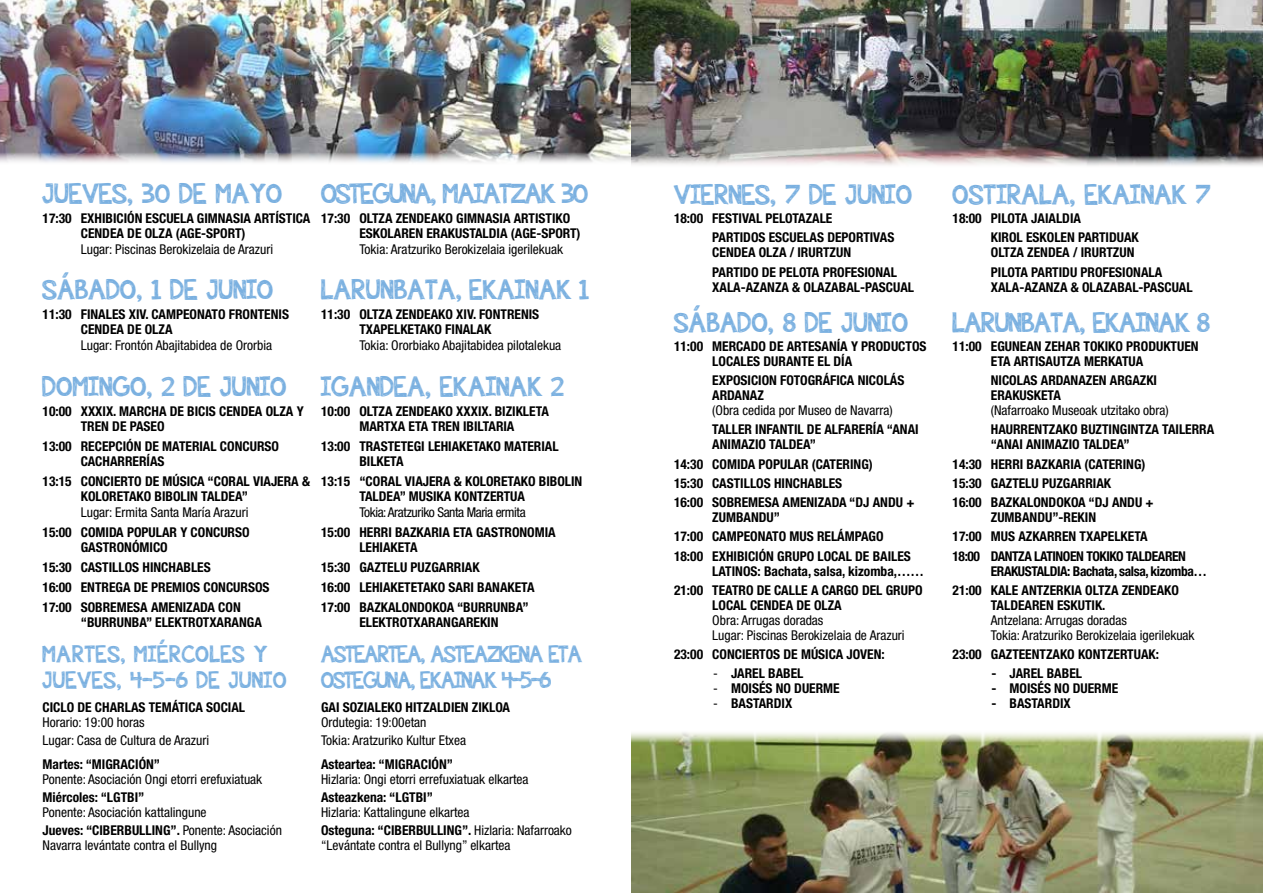
<style>
.page{position:relative;width:1263px;height:893px;background:#fff}
.page>*{position:absolute;margin:0;border:0;box-sizing:border-box;transform-origin:0 0}
.t1{font:28.5px "appleberry";color:#7ab0e0}
.t2{font:28.5px "appleberry";letter-spacing:-.05em;color:#7ab0e0}
.t3{font:28.5px "appleberry";letter-spacing:-.03em;color:#7ab0e0}
.t4{font:24px/25.5px "appleberry";letter-spacing:-.05em;color:#7ab0e0}
.t5{font:24px/25.5px "appleberry";letter-spacing:.02em;color:#7ab0e0}
.t6{font:700 condensed 13.5px/15px "Helvetica Neue LT Std";color:#000}
.t7{font:condensed 13.5px/18px "Helvetica Neue LT Std";color:#000}
.t8{font:700 condensed 13.5px/19.2px "Helvetica Neue LT Std";letter-spacing:-.03em;color:#000}
.t9{font:condensed 13.5px "Helvetica Neue LT Std";letter-spacing:-.03em;color:#000}
.s1{font-weight:700}
.s2{font-weight:400}
</style>
<div class="page">
<img style="left:631px;top:0;width:632px;height:166px">
<img style="left:0;top:0;width:631px;height:163px">
<img style="left:631px;top:732px;width:632px;height:161px">
<h1 class="t1" style="left:43px;top:174px;width:241px">JUEVES, 30 DE MAYO</h1>
<p class="t6" style="left:81px;top:211px;width:231px;text-indent:-38px">17:30 EXHIBICIÓN ESCUELA GIMNASIA ARTÍSTICA<br>CENDEA DE OLZA (AGE-SPORT)</p>
<p class="t7" style="left:81px;top:240px;width:194px">Lugar: Piscinas Berokizelaia de Arazuri</p>
<h1 class="t1" style="left:43px;top:270px;width:233px">SÁBADO, 1 DE JUNIO</h1>
<p class="t6" style="left:81px;top:307px;width:210px;text-indent:-38px">11:30 FINALES XIV. CAMPEONATO FRONTENIS<br>CENDEA DE OLZA</p>
<p class="t7" style="left:81px;top:336px;width:193px">Lugar: Frontón Abajitabidea de Ororbia</p>
<h1 class="t1" style="left:43px;top:367px;width:246px">DOMINGO, 2 DE JUNIO</h1>
<p class="t6" style="left:81px;top:403px;width:224px;text-indent:-38px">10:00 XXXIX. MARCHA DE BICIS CENDEA OLZA Y<br>TREN DE PASEO</p>
<p class="t6" style="left:81px;top:438px;width:200px;text-indent:-38px">13:00 RECEPCIÓN DE MATERIAL CONCURSO<br>CACHARRERÍAS</p>
<p class="t6" style="left:81px;top:473px;width:231px;text-indent:-38px">13:15 CONCIERTO DE MÚSICA “CORAL VIAJERA &amp;<br>KOLORETAKO BIBOLIN TALDEA”</p>
<p class="t7" style="left:81px;top:503px;width:169px">Lugar: Ermita Santa María Arazuri</p>
<p class="t6" style="left:81px;top:524px;width:170px;text-indent:-38px">15:00 COMIDA POPULAR Y CONCURSO<br>GASTRONÓMICO</p>
<p class="t6" style="left:43px;top:557px;width:229px;line-height:20.1px">15:30 CASTILLOS HINCHABLES<br>16:00 ENTREGA DE PREMIOS CONCURSOS<br>17:00 SOBREMESA AMENIZADA CON</p>
<p class="t6" style="left:81px;top:615px;width:183px">“BURRUNBA” ELEKTROTXARANGA</p>
<h2 class="t5" style="left:43px;top:641px;width:246px">MARTES, MIÉRCOLES Y<br>JUEVES, 4-5-6 DE JUNIO</h2>
<p class="t6" style="left:43px;top:700px;width:204px">CICLO DE CHARLAS TEMÁTICA SOCIAL</p>
<p class="t7" style="left:43px;top:713px;width:168px">Horario: 19:00 horas<br>Lugar: Casa de Cultura de Arazuri</p>
<p class="t6" style="left:43px;top:757px;width:119px">Martes: “MIGRACIÓN”</p>
<p class="t7" style="left:43px;top:771px;width:221px">Ponente: Asociación Ongi etorri erefuxiatuak</p>
<p class="t6" style="left:43px;top:790px;width:103px">Miércoles: “LGTBI”</p>
<p class="t7" style="left:43px;top:804px;width:241px">Ponente: Asociación kattalingune<br><span class="s1">Jueves: “CIBERBULLING”.</span> Ponente: Asociación</p>
<p class="t7" style="left:43px;top:837px;width:176px">Navarra levántate contra el Bullyng</p>
<h1 class="t2" style="left:321px;top:174px;width:269px">OSTEGUNA, MAIATZAK 30</h1>
<p class="t6" style="left:359px;top:211px;width:223px;text-indent:-38px">17:30 OLTZA ZENDEAKO GIMNASIA ARTISTIKO<br>ESKOLAREN ERAKUSTALDIA (AGE-SPORT)</p>
<p class="t7" style="left:359px;top:240px;width:205px">Tokia: Aratzuriko Berokizelaia igerilekuak</p>
<h1 class="t1" style="left:321px;top:270px;width:269px">LARUNBATA, EKAINAK 1</h1>
<p class="t6" style="left:359px;top:307px;width:181px;text-indent:-38px">11:30 OLTZA ZENDEAKO XIV. FONTRENIS<br>TXAPELKETAKO FINALAK</p>
<p class="t7" style="left:359px;top:336px;width:203px">Tokia: Ororbiako Abajitabidea pilotalekua</p>
<h1 class="t1" style="left:321px;top:367px;width:245px">IGANDEA, EKAINAK 2</h1>
<p class="t6" style="left:321px;top:403px;width:229px;text-align:center">10:00 OLTZA ZENDEAKO XXXIX. BIZIKLETA<br>MARTXA ETA TREN IBILTARIA</p>
<p class="t6" style="left:359px;top:438px;width:201px;text-indent:-38px">13:00 TRASTETEGI LEHIAKETAKO MATERIAL<br>BILKETA</p>
<p class="t6" style="left:359px;top:473px;width:224px;text-indent:-38px">13:15 “CORAL VIAJERA &amp; KOLORETAKO BIBOLIN<br>TALDEA” MUSIKA KONTZERTUA</p>
<p class="t9" style="left:359px;top:504px;width:168px">Tokia: Aratzuriko Santa Maria ermita</p>
<p class="t6" style="left:359px;top:524px;width:198px;text-indent:-38px">15:00 HERRI BAZKARIA ETA GASTRONOMIA<br>LEHIAKETA</p>
<p class="t6" style="left:321px;top:557px;width:215px;line-height:20.1px">15:30 GAZTELU PUZGARRIAK<br>16:00 LEHIAKETETAKO SARI BANAKETA<br>17:00 BAZKALONDOKOA “BURRUNBA”</p>
<p class="t6" style="left:359px;top:615px;width:141px">ELEKTROTXARANGAREKIN</p>
<h2 class="t4" style="left:321px;top:641px;width:263px">ASTEARTEA, ASTEAZKENA ETA<br>OSTEGUNA, EKAINAK 4-5-6</h2>
<p class="t6" style="left:321px;top:700px;width:191px">GAI SOZIALEKO HITZALDIEN ZIKLOA</p>
<p class="t7" style="left:321px;top:713px;width:147px">Ordutegia: 19:00etan<br>Tokia: Aratzuriko Kultur Etxea</p>
<p class="t6" style="left:321px;top:757px;width:133px">Asteartea: “MIGRACIÓN”</p>
<p class="t7" style="left:321px;top:771px;width:209px">Hizlaria: Ongi etorri errefuxiatuak elkartea</p>
<p class="t6" style="left:321px;top:790px;width:113px">Asteazkena: “LGTBI”</p>
<p class="t7" style="left:321px;top:804px;width:252px">Hizlaria: Kattalingune elkartea<br><span class="s1">Osteguna: “CIBERBULLING”.</span> Hizlaria: Nafarroako</p>
<p class="t7" style="left:321px;top:837px;width:191px">“Levántate contra el Bullyng” elkartea</p>
<h1 class="t1" style="left:674px;top:175px;width:240px">VIERNES, 7 DE JUNIO</h1>
<p class="t6" style="left:712px;top:209px;width:184px;line-height:19.2px;text-indent:-38px">18:00 FESTIVAL PELOTAZALE<br>PARTIDOS ESCUELAS DEPORTIVAS</p>
<p class="t6" style="left:712px;top:243px;width:186px;line-height:19.2px">CENDEA OLZA / IRURTZUN<br>PARTIDO DE PELOTA PROFESIONAL</p>
<p class="t6" style="left:712px;top:279px;width:203px">XALA-AZANZA &amp; OLAZABAL-PASCUAL</p>
<h1 class="t1" style="left:674px;top:303px;width:236px">SÁBADO, 8 DE JUNIO</h1>
<p class="t6" style="left:712px;top:338px;width:216px;text-indent:-38px">11:00 MERCADO DE ARTESANÍA Y PRODUCTOS<br>LOCALES DURANTE EL DÍA</p>
<p class="t6" style="left:712px;top:373px;width:194px">EXPOSICION FOTOGRÁFICA NICOLÁS<br>ARDANAZ</p>
<p class="t7" style="left:712px;top:401px;width:182px">(Obra cedida por Museo de Navarra)</p>
<p class="t6" style="left:712px;top:422px;width:208px">TALLER INFANTIL DE ALFARERÍA “ANAI<br>ANIMAZIO TALDEA”</p>
<p class="t6" style="left:674px;top:454px;width:242px;line-height:19.2px">14:30 COMIDA POPULAR (CATERING)<br>15:30 CASTILLOS HINCHABLES<br>16:00 SOBREMESA AMENIZADA “DJ ANDU +</p>
<p class="t6" style="left:674px;top:508px;width:238px;line-height:19.2px;text-indent:38px">ZUMBANDU”<br>17:00 CAMPEONATO MUS RELÁMPAGO<br>18:00 EXHIBICIÓN GRUPO LOCAL DE BAILES</p>
<p class="t6" style="left:674px;top:561px;width:252px;line-height:19.2px;text-align:right">LATINOS: Bachata, salsa, kizomba,……<br>21:00 TEATRO DE CALLE A CARGO DEL GRUPO</p>
<p class="t6" style="left:712px;top:597px;width:131px">LOCAL CENDEA DE OLZA</p>
<p class="t7" style="left:712px;top:613px;width:194px;line-height:15px">Obra: Arrugas doradas<br>Lugar: Piscinas Berokizelaia de Arazuri</p>
<p class="t6" style="left:674px;top:647px;width:212px">23:00 CONCIERTOS DE MÚSICA JOVEN:</p>
<p class="t6" style="left:713px;top:666px;width:92px"><span class="s2">-</span> JAREL BABEL</p>
<p class="t6" style="left:713px;top:681px;width:128px"><span class="s2">-</span> MOISÉS NO DUERME</p>
<p class="t6" style="left:713px;top:696px;width:81px"><span class="s2">-</span> BASTARDIX</p>
<h1 class="t1" style="left:952px;top:175px;width:260px">OSTIRALA, EKAINAK 7</h1>
<p class="t6" style="left:991px;top:209px;width:149px;line-height:19.2px;text-indent:-38px">18:00 PILOTA JAIALDIA<br>KIROL ESKOLEN PARTIDUAK</p>
<p class="t6" style="left:991px;top:243px;width:173px;line-height:19.2px">OLTZA ZENDEA / IRURTZUN<br>PILOTA PARTIDU PROFESIONALA</p>
<p class="t6" style="left:991px;top:279px;width:203px">XALA-AZANZA &amp; OLAZABAL-PASCUAL</p>
<h1 class="t3" style="left:952px;top:303px;width:259px">LARUNBATA, EKAINAK 8</h1>
<p class="t6" style="left:991px;top:338px;width:209px;text-indent:-38px">11:00 EGUNEAN ZEHAR TOKIKO PRODUKTUEN<br>ETA ARTISAUTZA MERKATUA</p>
<p class="t6" style="left:991px;top:373px;width:168px">NICOLAS ARDANAZEN ARGAZKI<br>ERAKUSKETA</p>
<p class="t7" style="left:991px;top:401px;width:179px">(Nafarroako Museoak utzitako obra)</p>
<p class="t6" style="left:991px;top:422px;width:225px">HAURRENTZAKO BUZTINGINTZA TAILERRA “ANAI ANIMAZIO TALDEA”</p>
<p class="t6" style="left:952px;top:454px;width:203px;line-height:19.2px">14:30 HERRI BAZKARIA (CATERING)<br>15:30 GAZTELU PUZGARRIAK<br>16:00 BAZKALONDOKOA “DJ ANDU +</p>
<p class="t6" style="left:952px;top:508px;width:235px;line-height:19.2px;text-indent:38px">ZUMBANDU”-REKIN<br>17:00 MUS AZKARREN TXAPELKETA<br>18:00 DANTZA LATINOEN TOKIKO TALDEAREN</p>
<p class="t8" style="left:952px;top:561px;width:256px;text-indent:38px">ERAKUSTALDIA: Bachata, salsa, kizomba…<br>21:00 KALE ANTZERKIA OLTZA ZENDEAKO</p>
<p class="t6" style="left:991px;top:597px;width:116px">TALDEAREN ESKUTIK.</p>
<p class="t7" style="left:991px;top:613px;width:205px;line-height:15px">Antzelana: Arrugas doradas<br>Tokia: Aratzuriko Berokizelaia igerilekuak</p>
<p class="t6" style="left:952px;top:647px;width:208px">23:00 GAZTEENTZAKO KONTZERTUAK:</p>
<p class="t6" style="left:991px;top:666px;width:92px">- JAREL BABEL</p>
<p class="t6" style="left:991px;top:681px;width:128px">- MOISÉS NO DUERME</p>
<p class="t6" style="left:991px;top:696px;width:81px">- BASTARDIX</p>
</div>
